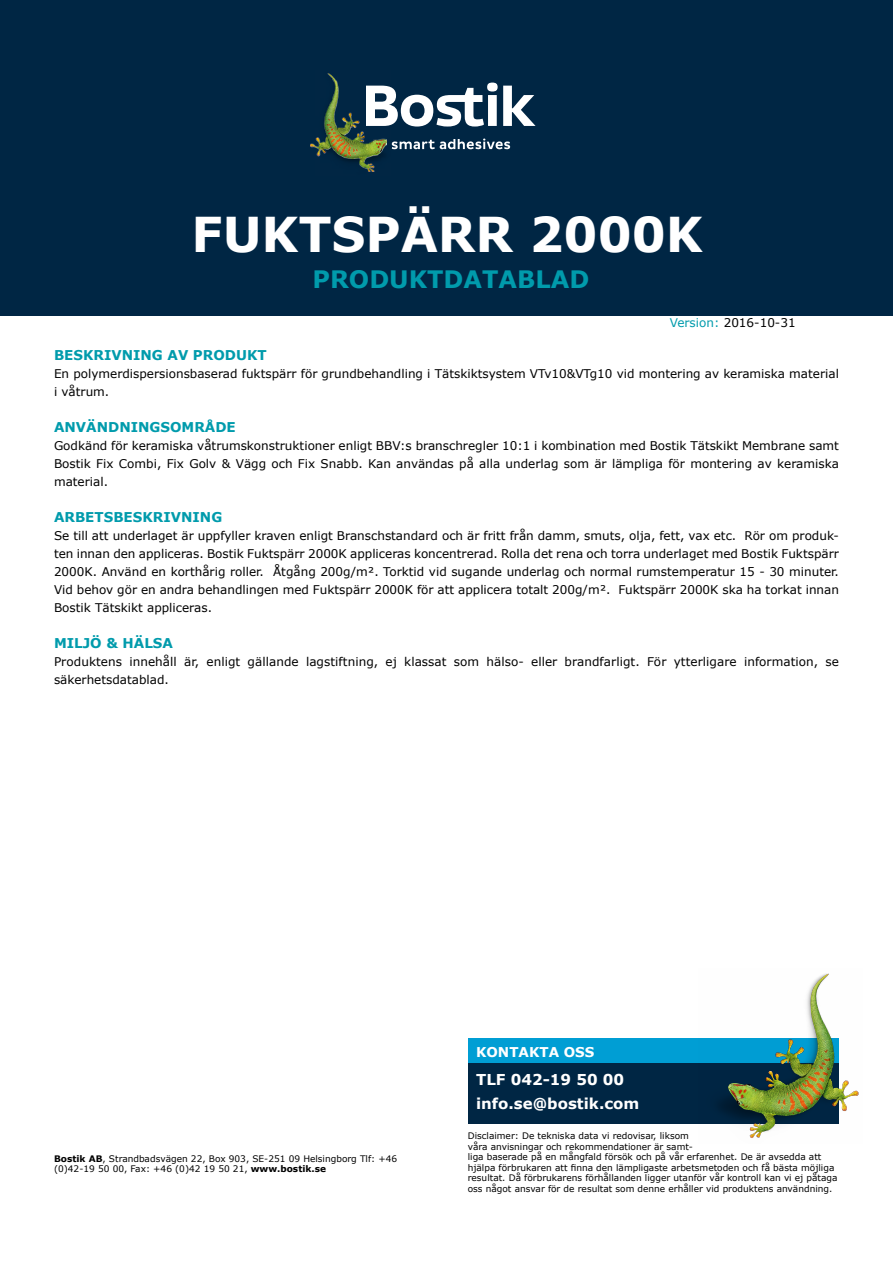
<style>
.page{position:relative;width:893px;height:1263px;background:#fff}
.page>*{position:absolute;margin:0;border:0;box-sizing:border-box;transform-origin:0 0}
.t1{font:700 48px "Verdana";color:#fff}
.t2{font:700 24px "Verdana";color:#009bac}
.t3{font:700 23.55px "Verdana";color:#fff}
.t4{font:700 19.05px "Verdana";color:#fff}
.t5{font:700 15px/24px "Verdana";color:#fff}
.t6{font:700 13.5px "Verdana";color:#009bac}
.t7{font:700 13.5px "Verdana";color:#fff}
.t8{font:12px/18px "Verdana";color:#000}
.t9{font:9px/10.5px "Verdana";color:#000}
.s1{color:#009bac}
.s2{font-weight:700}
</style>
<div class="page">
<div style="left:0;top:0;width:893px;height:316px;background:#002644"></div>
<img style="left:311px;top:73px;width:75px;height:98px">
<svg style="left:392px;top:139px;width:118px;height:10px"></svg>
<svg style="left:366px;top:83px;width:170px;height:44px"></svg>
<div style="left:469px;top:1038px;width:370px;height:26px;background:#009ed4"></div>
<div style="left:469px;top:1063px;width:370px;height:61px;background:#002644"></div>
<img style="left:719px;top:973px;width:140px;height:165px">
<h1 class="t1" style="left:191px;top:201px;width:513px">FUKTSPÄRR 2000K</h1>
<h2 class="t2" style="left:313px;top:262px;width:278px">PRODUKTDATABLAD</h2>
<p class="t8" style="left:670px;top:313px;width:127px"><span class="s1">Version:</span> 2016-10-31</p>
<p class="t6" style="left:54px;top:346px;width:214px">BESKRIVNING AV PRODUKT</p>
<p class="t8" style="left:54px;top:365px;width:786px">En polymerdispersionsbaserad fuktspärr för grundbehandling i Tätskiktsystem VTv10&amp;VTg10 vid montering av keramiska material i våtrum.</p>
<p class="t6" style="left:54px;top:418px;width:183px">ANVÄNDNINGSOMRÅDE</p>
<p class="t8" style="left:54px;top:437px;width:786px;text-align:justify">Godkänd för keramiska våtrumskonstruktioner enligt BBV:s branschregler 10:1 i kombination med Bostik Tätskikt Membrane samt Bostik Fix Combi, Fix Golv &amp; Vägg och Fix Snabb. Kan användas på alla underlag som är lämpliga för montering av keramiska material.</p>
<p class="t6" style="left:54px;top:508px;width:170px">ARBETSBESKRIVNING</p>
<p class="t8" style="left:54px;top:527px;width:786px;text-align:justify">Se till att underlaget är uppfyller kraven enligt Branschstandard och är fritt från damm, smuts, olja, fett, vax etc. Rör om produk&shy;ten innan den appliceras. Bostik Fuktspärr 2000K appliceras koncentrerad. Rolla det rena och torra underlaget med Bostik Fuktspärr 2000K. Använd en korthårig roller. Åtgång 200g/m². Torktid vid sugande underlag och normal rumstemperatur 15 - 30 minuter.<br>Vid behov gör en andra behandlingen med Fuktspärr 2000K för att applicera totalt 200g/m². Fuktspärr 2000K ska ha torkat innan Bostik Tätskikt appliceras.</p>
<p class="t6" style="left:54px;top:634px;width:121px">MILJÖ &amp; HÄLSA</p>
<p class="t8" style="left:54px;top:653px;width:787px">Produktens innehåll är, enligt gällande lagstiftning, ej klassat som hälso- eller brandfarligt. För ytterligare information, se säkerhetsdatablad.</p>
<p class="t9" style="left:54px;top:1153px;width:345px"><span class="s2">Bostik AB</span>, Strandbadsvägen 22, Box 903, SE-251 09 Helsingborg Tlf: +46 (0)42-19 50 00, Fax: +46 (0)42 19 50 21, <span class="s2">www.bostik.se</span></p>
<p class="t7" style="left:476px;top:1042px;width:120px">KONTAKTA OSS</p>
<p class="t5" style="left:476px;top:1067px;width:165px">TLF 042-19 50 00 info.se@bostik.com</p>
<h3 class="t4" style="left:476px;top:1063px;width:118px">Smart help</h3>
<h3 class="t3" style="left:476px;top:1083px;width:219px">1-800-726-7845</h3>
<p class="t9" style="left:468px;top:1130px;width:371px">Disclaimer: De tekniska data vi redovisar, liksom<br>våra anvisningar och rekommendationer är samt-<br>liga baserade på en mångfald försök och på vår erfarenhet. De är avsedda att hjälpa förbrukaren att finna den lämpligaste arbetsmetoden och få bästa möjliga resultat. Då förbrukarens förhållanden ligger utanför vår kontroll kan vi ej påtaga oss något ansvar för de resultat som denne erhåller vid produktens användning.</p>
</div>
